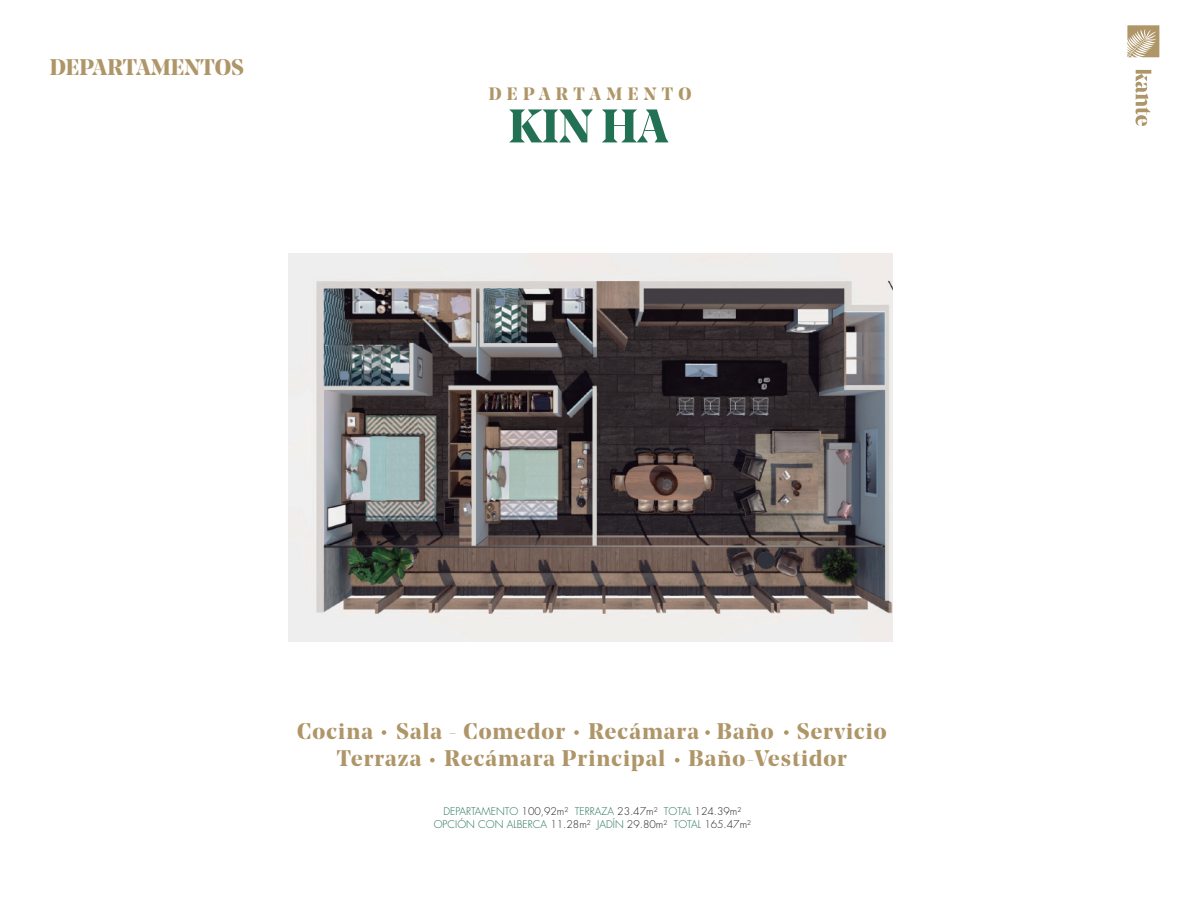
<style>
.page{position:relative;width:1188px;height:918px;background:#fff}
.page>*{position:absolute;margin:0;border:0;box-sizing:border-box;transform-origin:0 0}
.t1{font:700 22.5px/27px "Noe Display";letter-spacing:.05em;color:#af9668;text-align:center}
.t2{font:700 22.5px "Noe Display";color:#af9668}
.t3{font:700 17.85px "Noe Display";letter-spacing:.3em;color:#af9668}
.t4{font:300 10.35px/12.5px "Futura Std";color:#227154;text-align:center}
.s1{color:#231f20}
</style>
<div class="page">
<svg style="left:1127px;top:25px;width:32px;height:32px"></svg>
<svg style="left:1135px;top:70px;width:16px;height:56px"></svg>
<img style="left:288px;top:253px;width:605px;height:389px">
<svg style="left:509px;top:109px;width:84px;height:33px"></svg>
<svg style="left:602px;top:109px;width:67px;height:33px"></svg>
<svg style="left:382px;top:730px;width:4px;height:5px"></svg>
<svg style="left:574px;top:730px;width:5px;height:5px"></svg>
<svg style="left:430px;top:758px;width:5px;height:4px"></svg>
<svg style="left:675px;top:758px;width:5px;height:4px"></svg>
<svg style="left:705px;top:730px;width:5px;height:5px"></svg>
<svg style="left:784px;top:730px;width:5px;height:5px"></svg>
<h1 class="t2" style="left:50px;top:53px;width:196px">DEPARTAMENTOS</h1>
<h2 class="t3" style="left:489px;top:82px;width:204px">DEPARTAMENTO</h2>
<h1 class="t1" style="left:297px;top:717px;width:591px">Cocina Sala - Comedor Recámara Baño Servicio<br>Terraza Recámara Principal Baño-Vestidor</h1>
<p class="t4" style="left:434px;top:806px;width:319px">DEPARTAMENTO <span class="s1">100,92m²</span> TERRAZA <span class="s1">23.47m²</span> TOTAL <span class="s1">124.39m²<br></span>OPCIÓN CON ALBERCA <span class="s1">11.28m²</span> JADÍN <span class="s1">29.80m²</span> TOTAL <span class="s1">165.47m²</span></p>
</div>
